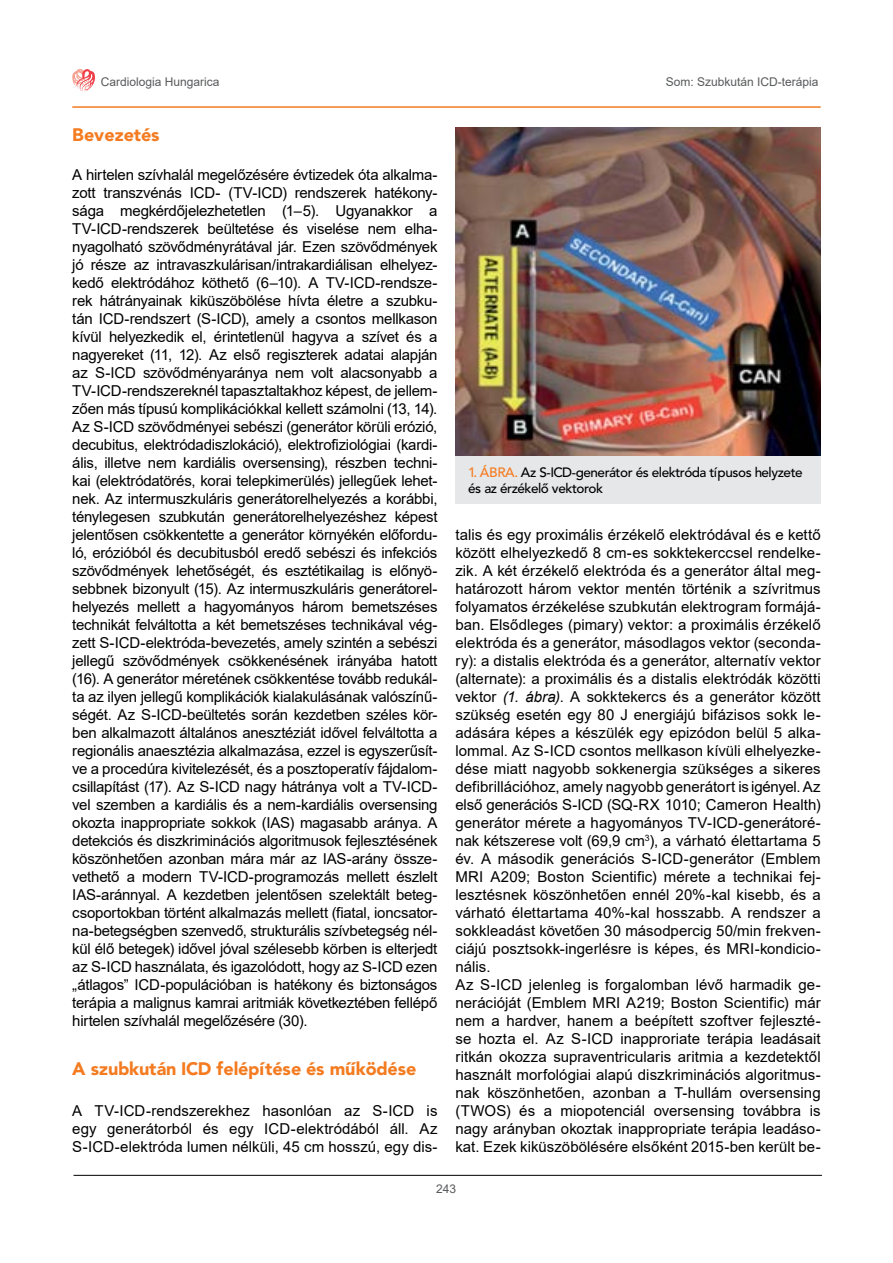
<style>
.page{position:relative;width:893px;height:1263px;background:#fff}
.page>*{position:absolute;margin:0;border:0;box-sizing:border-box;transform-origin:0 0}
.t1{font:18px "Avenir Blk PFL";color:#f47b20}
.t2{font:15px/18px "Arial";color:#000;text-align:justify}
.t3{font:13.5px/16.5px "Avenir Md PFL";color:#000}
.t4{font:12px "Arial";color:#58595b}
.s1{color:#f47b20}
.s2{font-style:italic}
</style>
<div class="page">
<hr style="left:74px;top:1175px;width:748px;height:1px;background:#000">
<svg style="left:72px;top:69px;width:23px;height:23px"></svg>
<hr style="left:72px;top:106px;width:749px;height:2px;background:#f47b20">
<img style="left:455px;top:128px;width:366px;height:328px">
<div style="left:455px;top:456px;width:366px;height:48px;background:#e6e7e8"></div>
<p class="t4" style="left:101px;top:74px;width:120px">Cardiologia Hungarica</p>
<p class="t4" style="left:666px;top:74px;width:154px">Som: Szubkután ICD-terápia</p>
<p class="t1" style="left:72px;top:124px;width:89px">Bevezetés</p>
<p class="t2" style="left:72px;top:166px;width:367px">A hirtelen szívhalál megelőzésére évtizedek óta alkalma&shy;zott transzvénás ICD- (TV-ICD) rendszerek hatékony&shy;sága megkérdőjelezhetetlen (1–5). Ugyanakkor a TV-ICD-rendszerek beültetése és viselése nem elha&shy;nyagolható szövődményrátával jár. Ezen szövődmények jó része az intravaszkulárisan/intrakardiálisan elhelyez&shy;kedő elektródához köthető (6–10). A TV-ICD-rendsze&shy;rek hátrányainak kiküszöbölése hívta életre a szubku&shy;tán ICD-rendszert (S-ICD), amely a csontos mellkason kívül helyezkedik el, érintetlenül hagyva a szívet és a nagyereket (11, 12). Az első regiszterek adatai alapján az S-ICD szövődményaránya nem volt alacsonyabb a TV-ICD-rendszereknél tapasztaltakhoz képest, de jellem&shy;zően más típusú komplikációkkal kellett számolni (13, 14).<br>Az S-ICD szövődményei sebészi (generátor körüli erózió, decubitus, elektródadiszlokáció), elektrofiziológiai (kardi&shy;ális, illetve nem kardiális oversensing), részben techni&shy;kai (elektródatörés, korai telepkimerülés) jellegűek lehet&shy;nek. Az intermuszkuláris generátorelhelyezés a korábbi, ténylegesen szubkután generátorelhelyezéshez képest jelentősen csökkentette a generátor környékén előfordu&shy;ló, erózióból és decubitusból eredő sebészi és infekciós szövődmények lehetőségét, és esztétikailag is előnyö&shy;sebbnek bizonyult (15). Az intermuszkuláris generátorel&shy;helyezés mellett a hagyományos három bemetszéses technikát felváltotta a két bemetszéses technikával vég&shy;zett S-ICD-elektróda-bevezetés, amely szintén a sebészi jellegű szövődmények csökkenésének irányába hatott (16). A generátor méretének csökkentése tovább redukál&shy;ta az ilyen jellegű komplikációk kialakulásának valószínű&shy;ségét. Az S-ICD-beültetés során kezdetben széles kör&shy;ben alkalmazott általános anesztéziát idővel felváltotta a regionális anaesztézia alkalmazása, ezzel is egyszerűsít&shy;ve a procedúra kivitelezését, és a posztoperatív fájdalom&shy;csillapítást (17). Az S-ICD nagy hátránya volt a TV-ICD&shy;vel szemben a kardiális és a nem-kardiális oversensing okozta inappropriate sokkok (IAS) magasabb aránya. A detekciós és diszkriminációs algoritmusok fejlesztésének köszönhetően azonban mára már az IAS-arány össze&shy;vethető a modern TV-ICD-programozás mellett észlelt IAS-aránnyal. A kezdetben jelentősen szelektált beteg&shy;csoportokban történt alkalmazás mellett (fiatal, ioncsator&shy;na-betegségben szenvedő, strukturális szívbetegség nél&shy;kül élő betegek) idővel jóval szélesebb körben is elterjedt az S-ICD használata, és igazolódott, hogy az S-ICD ezen „átlagos” ICD-populációban is hatékony és biztonságos terápia a malignus kamrai aritmiák következtében fellépő hirtelen szívhalál megelőzésére (30).</p>
<p class="t1" style="left:72px;top:1057px;width:345px">A szubkután ICD felépítése és működése</p>
<p class="t2" style="left:72px;top:1102px;width:367px">A TV-ICD-rendszerekhez hasonlóan az S-ICD is egy generátorból és egy ICD-elektródából áll. Az S-ICD-elektróda lumen nélküli, 45 cm hosszú, egy dis-</p>
<p class="t3" style="left:468px;top:464px;width:335px"><span class="s1">1. ÁBRA.</span> Az S-ICD-generátor és elektróda típusos helyzete és az érzékelő vektorok</p>
<p class="t2" style="left:455px;top:526px;width:367px;text-align:left">talis és egy proximális érzékelő elektródával és e kettő között elhelyezkedő 8 cm-es sokktekerccsel rendelke&shy;zik. A két érzékelő elektróda és a generátor által meg&shy;határozott három vektor mentén történik a szívritmus folyamatos érzékelése szubkután elektrogram formájá&shy;ban. Elsődleges (pimary) vektor: a proximális érzékelő elektróda és a generátor, másodlagos vektor (seconda&shy;ry): a distalis elektróda és a generátor, alternatív vektor (alternate): a proximális és a distalis elektródák közötti vektor <span class="s2">(1. ábra)</span>. A sokktekercs és a generátor között szükség esetén egy 80 J energiájú bifázisos sokk le&shy;adására képes a készülék egy epizódon belül 5 alka&shy;lommal. Az S-ICD csontos mellkason kívüli elhelyezke&shy;dése miatt nagyobb sokkenergia szükséges a sikeres defibrillációhoz, amely nagyobb generátort is igényel. Az első generációs S-ICD (SQ-RX 1010; Cameron Health) generátor mérete a hagyományos TV-ICD-generátoré&shy;nak kétszerese volt (69,9 cm<sup>3</sup>), a várható élettartama 5 év. A második generációs S-ICD-generátor (Emblem MRI A209; Boston Scientific) mérete a technikai fej&shy;lesztésnek köszönhetően ennél 20%-kal kisebb, és a várható élettartama 40%-kal hosszabb. A rendszer a sokkleadást követően 30 másodpercig 50/min frekven&shy;ciájú posztsokk-ingerlésre is képes, és MRI-kondicio&shy;nális.<br>Az S-ICD jelenleg is forgalomban lévő harmadik ge&shy;nerációját (Emblem MRI A219; Boston Scientific) már nem a hardver, hanem a beépített szoftver fejleszté&shy;se hozta el. Az S-ICD inapproriate terápia leadásait ritkán okozza supraventricularis aritmia a kezdetektől használt morfológiai alapú diszkriminációs algoritmus&shy;nak köszönhetően, azonban a T-hullám oversensing (TWOS) és a miopotenciál oversensing továbbra is nagy arányban okoztak inappropriate terápia leadáso&shy;kat. Ezek kiküszöbölésére elsőként 2015-ben került be-</p>
<p class="t4" style="left:436px;top:1180px;width:22px">243</p>
</div>
